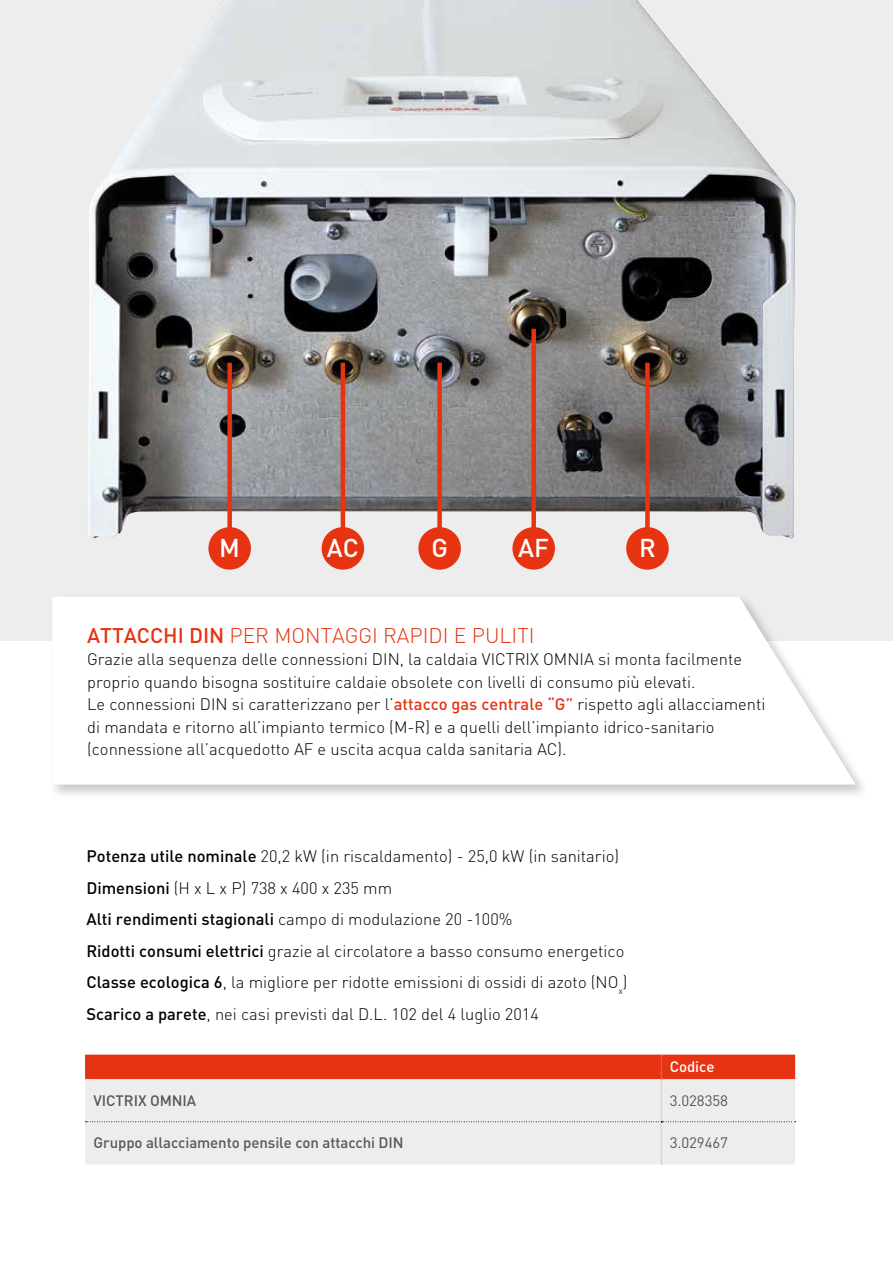
<style>
.page{position:relative;width:893px;height:1263px;background:#fff}
.page>*{position:absolute;margin:0;border:0;box-sizing:border-box;transform-origin:0 0}
.t1{font:500 25.5px "DIN";color:#fff}
.t2{font:300 21px "DIN";color:#e63312}
.t3{font:300 16.5px/31.5px "DIN";color:#000}
.t4{font:500 15px "DIN";letter-spacing:-.005em;color:#575756}
.t5{font:15px "DIN";letter-spacing:-.005em;color:#575756}
.t6{font:500 15px "DIN";letter-spacing:-.005em;color:#fff}
.s1{font-weight:500}
.s2{font-weight:500;color:#e63312}
</style>
<div class="page">
<div style="left:0;top:0;width:893px;height:640px;background:#ededed"></div>
<div style="left:49px;top:594px;width:821px;height:206px;background:#000;opacity:.22"></div>
<svg style="left:52px;top:597px;width:804px;height:187px"></svg>
<svg style="left:85px;top:1054px;width:711px;height:110px;background:#eac3bb"></svg>
<img style="left:88px;top:0;width:708px;height:540px">
<div style="left:227px;top:363px;width:5px;height:168px;background:#e63312"></div>
<div style="left:208px;top:527px;width:43px;height:43px;background:#e63312;border-radius:50%"></div>
<hr style="left:341px;top:363px;width:4px;height:168px;background:#e63312">
<div style="left:322px;top:527px;width:42px;height:43px;background:#e63312;border-radius:50%"></div>
<div style="left:437px;top:363px;width:5px;height:168px;background:#e63312"></div>
<div style="left:418px;top:527px;width:43px;height:43px;background:#e63312;border-radius:50%"></div>
<div style="left:531px;top:329px;width:5px;height:202px;background:#e63312"></div>
<div style="left:512px;top:527px;width:43px;height:43px;background:#e63312;border-radius:50%"></div>
<div style="left:645px;top:363px;width:5px;height:168px;background:#e63312"></div>
<div style="left:626px;top:527px;width:43px;height:43px;background:#e63312;border-radius:50%"></div>
<h1 class="t1" style="left:219px;top:532px;width:22px">M</h1>
<h1 class="t1" style="left:327px;top:532px;width:33px">AC</h1>
<h1 class="t1" style="left:431px;top:532px;width:18px">G</h1>
<h1 class="t1" style="left:518px;top:532px;width:32px">AF</h1>
<h1 class="t1" style="left:639px;top:532px;width:18px">R</h1>
<p class="t2" style="left:87px;top:622px;width:449px"><span class="s1">ATTACCHI DIN</span> PER MONTAGGI RAPIDI E PULITI</p>
<p class="t3" style="left:87px;top:648px;width:680px;line-height:22.5px">Grazie alla sequenza delle connessioni DIN, la caldaia VICTRIX OMNIA si monta facilmente proprio quando bisogna sostituire caldaie obsolete con livelli di consumo più elevati.<br>Le connessioni DIN si caratterizzano per l’<span class="s2">attacco gas centrale “G”</span> rispetto agli allacciamenti di mandata e ritorno all’impianto termico (M-R) e a quelli dell’impianto idrico-sanitario (connessione all’acquedotto AF e uscita acqua calda sanitaria AC).</p>
<p class="t3" style="left:86px;top:840px;width:543px"><span class="s1">Potenza utile nominale</span> 20,2 kW (in riscaldamento) - 25,0 kW (in sanitario)<br><span class="s1">Dimensioni</span> (H x L x P) 738 x 400 x 235 mm<br><span class="s1">Alti rendimenti stagionali</span> campo di modulazione 20 -100%<br><span class="s1">Ridotti consumi elettrici</span> grazie al circolatore a basso consumo energetico <span class="s1">Classe ecologica 6</span>, la migliore per ridotte emissioni di ossidi di azoto (NO<sub>x</sub>)<br><span class="s1">Scarico a parete</span>, nei casi previsti dal D.L. 102 del 4 luglio 2014</p>
<p class="t6" style="left:670px;top:1057px;width:46px">Codice</p>
<p class="t4" style="left:94px;top:1091px;width:104px">VICTRIX OMNIA</p>
<p class="t5" style="left:670px;top:1091px;width:60px">3.028358</p>
<p class="t4" style="left:94px;top:1133px;width:312px">Gruppo allacciamento pensile con attacchi DIN</p>
<p class="t5" style="left:670px;top:1133px;width:60px">3.029467</p>
</div>
